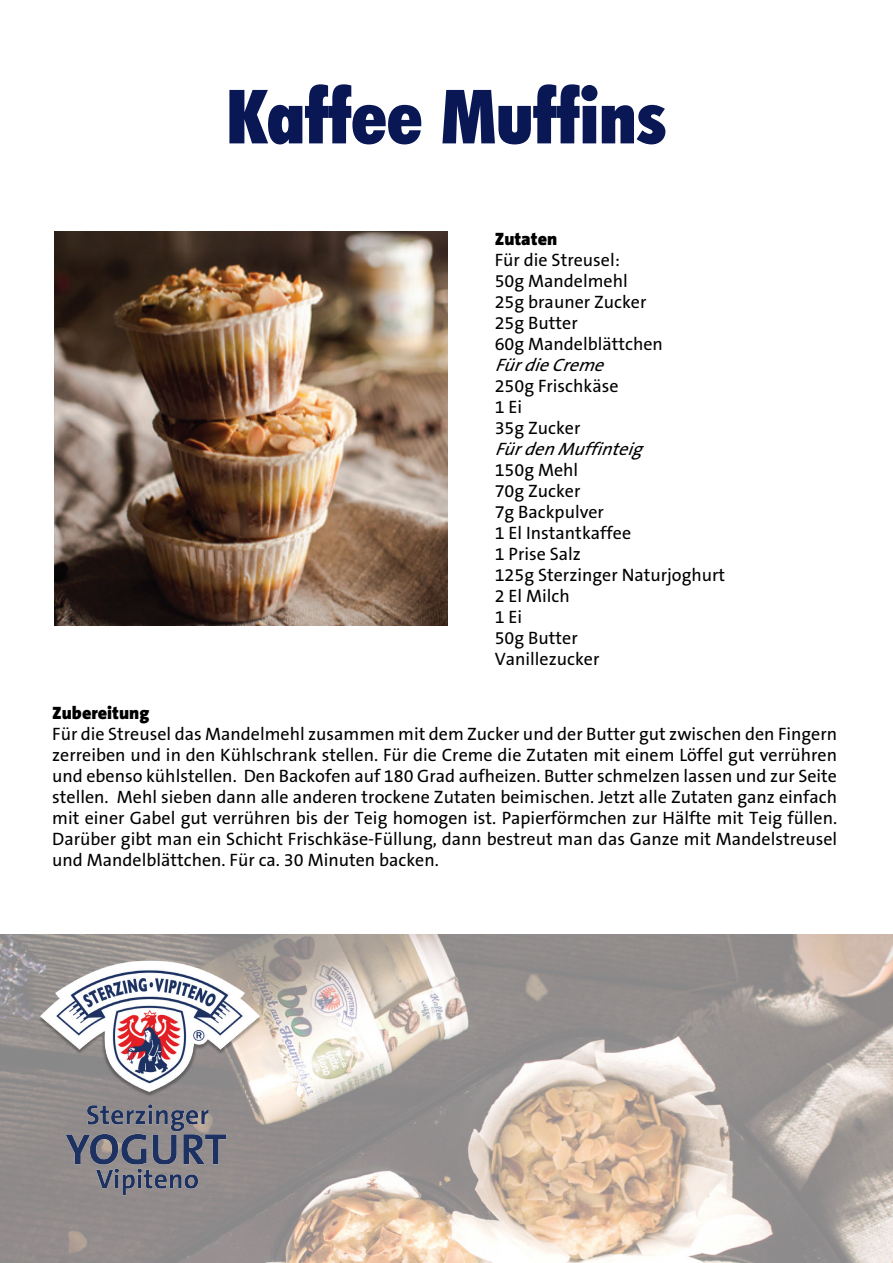
<style>
.page{position:relative;width:893px;height:1263px;background:#fff}
.page>*{position:absolute;margin:0;border:0;box-sizing:border-box;transform-origin:0 0}
.t1{font:900 condensed 75px "Futura BT";color:#091855}
.t2{font:18px/21px "The Sans B5 Plain";color:#000}
.t3{font:italic 18px "The Sans B5 Plain";color:#000}
.t4{font:900 18px "The Sans B9";color:#000}
</style>
<div class="page">
<img style="left:54px;top:232px;width:393px;height:393px">
<img style="left:0;top:934px;width:893px;height:329px">
<img style="left:10px;top:934px;width:279px;height:266px">
<h1 class="t1" style="left:226px;top:71px;width:442px">Kaffee Muffins</h1>
<p class="t4" style="left:495px;top:229px;width:64px">Zutaten</p>
<p class="t2" style="left:495px;top:250px;width:170px">Für die Streusel:<br>50g Mandelmehl<br>25g brauner Zucker<br>25g Butter<br>60g Mandelblättchen</p>
<p class="t3" style="left:495px;top:355px;width:117px">FürdieCreme</p>
<p class="t2" style="left:495px;top:376px;width:125px">250g Frischkäse<br>1 Ei<br>35g Zucker</p>
<p class="t3" style="left:495px;top:439px;width:156px">FürdenMuffinteig</p>
<p class="t2" style="left:495px;top:460px;width:232px">150g Mehl<br>70g Zucker<br>7g Backpulver<br>1 El Instantkaffee<br>1 Prise Salz<br>125g Sterzinger Naturjoghurt<br>2 El Milch<br>1 Ei<br>50g Butter<br>Vanillezucker</p>
<p class="t4" style="left:52px;top:703px;width:99px">Zubereitung</p>
<p class="t2" style="left:52px;top:724px;width:786px;text-align:justify">Für die Streusel das Mandelmehl zusammen mit dem Zucker und der Butter gut zwischen den Fingern zerreiben und in den Kühlschrank stellen. Für die Creme die Zutaten mit einem Löffel gut verrühren und ebenso kühlstellen. Den Backofen auf 180 Grad aufheizen. Butter schmelzen lassen und zur Seite stellen. Mehl sieben dann alle anderen trockene Zutaten beimischen. Jetzt alle Zutaten ganz einfach mit einer Gabel gut verrühren bis der Teig homogen ist. Papierförmchen zur Hälfte mit Teig füllen.<br>Darüber gibt man ein Schicht Frischkäse-Füllung, dann bestreut man das Ganze mit Mandelstreusel und Mandelblättchen. Für ca. 30 Minuten backen.</p>
</div>
